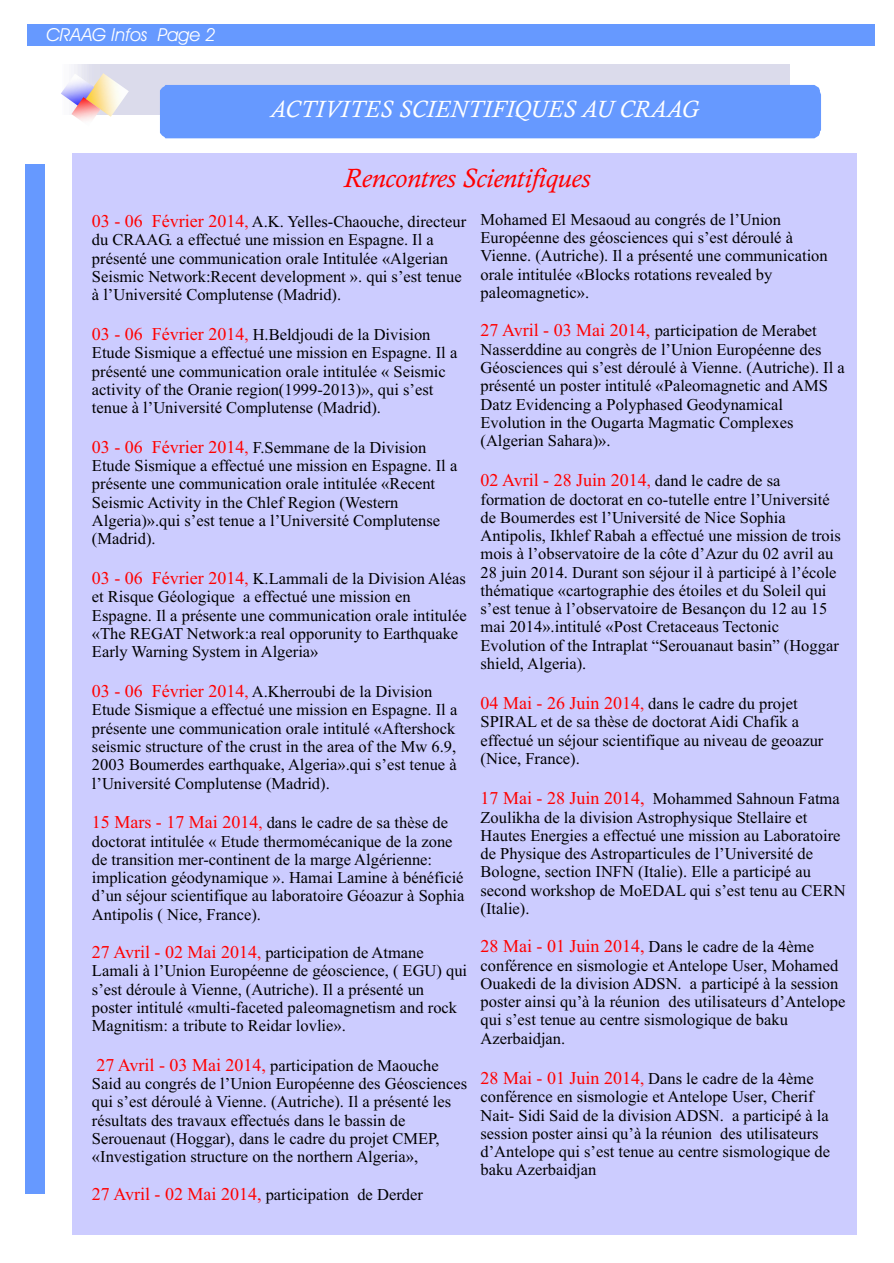
<style>
.page{position:relative;width:894px;height:1263px;background:#fff}
.page>*{position:absolute;margin:0;border:0;box-sizing:border-box;transform-origin:0 0}
.t1{font:italic 27px "Calisto";color:#f00}
.t2{font:italic 24px "Calisto";color:#fff}
.t3{font:18px "Times New Roman";color:#f00}
.t4{font:italic 18px "Avant Garde Bk BT";color:#fff}
.t5{font:16.5px/18.3px "Times New Roman";color:#000}
.s1{font-size:18px;color:#f00}
.s2{color:#f00}
.s3{font-size:16.5px}
.s4{font-size:16.5px;color:#000}
</style>
<div class="page">
<div style="left:27px;top:24px;width:847px;height:22px;background:#69f"></div>
<div style="left:25px;top:164px;width:19px;height:1029px;background:#69f"></div>
<div style="left:102px;top:64px;width:688px;height:51px;background:#dbdbeb"></div>
<div style="left:160px;top:85px;width:661px;height:53px;background:#69f"></div>
<hr style="left:65px;top:64px;width:1px;height:51px;background:#fafafc">
<hr style="left:66px;top:64px;width:1px;height:51px;background:#fafafc">
<hr style="left:67px;top:64px;width:1px;height:51px;background:#fafafc">
<hr style="left:68px;top:64px;width:1px;height:51px;background:#fafafc">
<hr style="left:69px;top:64px;width:1px;height:51px;background:#f7f7fa">
<hr style="left:70px;top:64px;width:2px;height:51px;background:#f7f7fa">
<hr style="left:72px;top:64px;width:1px;height:51px;background:#f5f5fa">
<hr style="left:73px;top:64px;width:1px;height:51px;background:#f5f5fa">
<hr style="left:75px;top:64px;width:1px;height:51px;background:#f2f2f7">
<hr style="left:76px;top:64px;width:1px;height:51px;background:#f2f2f7">
<hr style="left:77px;top:64px;width:1px;height:51px;background:#f0f0f5">
<hr style="left:78px;top:64px;width:1px;height:51px;background:#ededf5">
<hr style="left:79px;top:64px;width:1px;height:51px;background:#ededf5">
<hr style="left:80px;top:64px;width:1px;height:51px;background:#ededf5">
<hr style="left:81px;top:64px;width:2px;height:51px;background:#ebebf2">
<hr style="left:83px;top:64px;width:1px;height:51px;background:#e8e8f2">
<hr style="left:84px;top:64px;width:1px;height:51px;background:#e8e8f2">
<hr style="left:85px;top:64px;width:1px;height:51px;background:#e6e6f0">
<hr style="left:86px;top:64px;width:1px;height:51px;background:#e6e6f0">
<hr style="left:87px;top:64px;width:1px;height:51px;background:#e3e3f0">
<hr style="left:88px;top:64px;width:1px;height:51px;background:#e3e3ed">
<hr style="left:89px;top:64px;width:1px;height:51px;background:#e0e0ed">
<hr style="left:90px;top:64px;width:1px;height:51px;background:#e0e0ed">
<hr style="left:91px;top:64px;width:2px;height:51px;background:#e0e0ed">
<hr style="left:93px;top:64px;width:2px;height:51px;background:#dedeed">
<hr style="left:95px;top:64px;width:2px;height:51px;background:#dedeeb">
<hr style="left:97px;top:64px;width:3px;height:51px;background:#dedeeb">
<hr style="left:100px;top:64px;width:1px;height:51px;background:#dbdbeb">
<img style="left:94px;top:73px;width:35px;height:44px">
<img style="left:61px;top:75px;width:33px;height:26px">
<img style="left:71px;top:97px;width:30px;height:24px">
<div style="left:73px;top:153px;width:784px;height:1081px;background:#ccf"></div>
<p class="t4" style="left:46px;top:28px;width:171px">CRAAG Infos Page 2</p>
<h2 class="t2" style="left:270px;top:100px;width:430px">ACTIVITES SCIENTIFIQUES AU CRAAG</h2>
<h1 class="t1" style="left:344px;top:167px;width:248px">Rencontres Scientifiques</h1>
<p class="t5" style="left:92px;top:214px;width:376px"><span class="s1">03 - 06 Février 2014</span><span class="s2">,</span> A.K. Yelles-Chaouche, directeur</p>
<p class="t5" style="left:92px;top:232px;width:371px">du CRAAG. a effectué une mission en Espagne. Il a présenté une communication orale Intitulée «Algerian Seismic Network:Recent development ». qui s’est tenue à l’Université Complutense (Madrid).</p>
<p class="t5" style="left:92px;top:327px;width:340px"><span class="s1">03 - 06 Février 2014</span><span class="s2">,</span> H.Beldjoudi de la Division</p>
<p class="t5" style="left:92px;top:345px;width:367px">Etude Sismique a effectué une mission en Espagne. Il a présenté une communication orale intitulée « Seismic activity of the Oranie region(1999-2013)», qui s’est tenue à l’Université Complutense (Madrid).</p>
<p class="t5" style="left:92px;top:440px;width:336px"><span class="s1">03 - 06 Février 2014</span><span class="s2">,</span> F.Semmane de la Division</p>
<p class="t5" style="left:92px;top:458px;width:367px">Etude Sismique a effectué une mission en Espagne. Il a présente une communication orale intitulée «Recent Seismic Activity in the Chlef Region (Western Algeria)».qui s’est tenue a l’Université Complutense (Madrid).</p>
<p class="t5" style="left:92px;top:571px;width:375px"><span class="s1">03 - 06 Février 2014</span><span class="s2">,</span> K.Lammali de la Division Aléas</p>
<p class="t5" style="left:92px;top:589px;width:376px">et Risque Géologique a effectué une mission en Espagne. Il a présente une communication orale intitulée «The REGAT Network:a real opporunity to Earthquake Early Warning System in Algeria»</p>
<p class="t5" style="left:92px;top:684px;width:342px"><span class="s1">03 - 06 Février 2014</span><span class="s2">,</span> A.Kherroubi de la Division</p>
<p class="t5" style="left:92px;top:702px;width:367px">Etude Sismique a effectué une mission en Espagne. Il a présente une communication orale intitulé «Aftershock seismic structure of the crust in the area of the Mw 6.9, 2003 Boumerdes earthquake, Algeria».qui s’est tenue à l’Université Complutense (Madrid).</p>
<p class="t5" style="left:92px;top:815px;width:358px"><span class="s1">15 Mars - 17 Mai 2014</span><span class="s2">,</span> dans le cadre de sa thèse de</p>
<p class="t5" style="left:92px;top:834px;width:374px">doctorat intitulée « Etude thermomécanique de la zone de transition mer-continent de la marge Algérienne: implication géodynamique ». Hamai Lamine à bénéficié d’un séjour scientifique au laboratoire Géoazur à Sophia Antipolis ( Nice, France).</p>
<p class="t5" style="left:92px;top:945px;width:333px"><span class="s1">27 Avril - 02 Mai 2014</span><span class="s2">,</span> participation de Atmane</p>
<p class="t5" style="left:92px;top:963px;width:377px">Lamali à l’Union Européenne de géoscience, ( EGU) qui s’est déroule à Vienne, (Autriche). Il a présenté un poster intitulé «multi-faceted paleomagnetism and rock Magnitism: a tribute to Reidar lovlie».</p>
<p class="t5" style="left:96px;top:1058px;width:344px"><span class="s1">27 Avril - 03 Mai 2014,</span> participation de Maouche</p>
<p class="t5" style="left:92px;top:1076px;width:377px">Said au congrés de l’Union Européenne des Géosciences qui s’est déroulé à Vienne. (Autriche). Il a présenté les résultats des travaux effectués dans le bassin de Serouenaut (Hoggar), dans le cadre du projet CMEP, «Investigation structure on the northern Algeria»,</p>
<p class="t5" style="left:92px;top:1187px;width:332px"><span class="s1">27 Avril - 02 Mai 2014,</span> participation de Derder</p>
<p class="t5" style="left:481px;top:212px;width:349px">Mohamed El Mesaoud au congrés de l’Union Européenne des géosciences qui s’est déroulé à Vienne. (Autriche). Il a présenté une communication orale intitulée «Blocks rotations revealed by paleomagnetic».</p>
<p class="t5" style="left:481px;top:323px;width:338px"><span class="s1">27 Avril - 03 Mai 2014,</span> participation de Merabet</p>
<p class="t5" style="left:481px;top:342px;width:366px">Nasserddine au congrès de l’Union Européenne des Géosciences qui s’est déroulé à Vienne. (Autriche). Il a présenté un poster intitulé «Paleomagnetic and AMS Datz Evidencing a Polyphased Geodynamical Evolution in the Ougarta Magmatic Complexes (Algerian Sahara)».</p>
<p class="t3" style="left:481px;top:473px;width:301px">02 Avril - 28 Juin 2014<span class="s3">,</span> <span class="s4">dand le cadre de sa</span></p>
<p class="t5" style="left:481px;top:491px;width:362px">formation de doctorat en co-tutelle entre l’Université de Boumerdes est l’Université de Nice Sophia Antipolis, Ikhlef Rabah a effectué une mission de trois mois à l’observatoire de la côte d’Azur du 02 avril au 28 juin 2014. Durant son séjour il à participé à l’école thématique «cartographie des étoiles et du Soleil qui s’est tenue à l’observatoire de Besançon du 12 au 15</p>
<p class="t5" style="left:481px;top:619px;width:360px">mai 2014».intitulé «Post Cretaceaus Tectonic<br>Evolution of the Intraplat “Serouanaut basin” (Hoggar shield, Algeria).</p>
<p class="t5" style="left:481px;top:696px;width:344px"><span class="s1">04 Mai - 26 Juin 2014</span><span class="s2">,</span> dans le cadre du projet SPIRAL et de sa thèse de doctorat Aidi Chafik a effectué un séjour scientifique au niveau de geoazur (Nice, France).</p>
<p class="t5" style="left:481px;top:791px;width:367px;text-indent:172px">Mohammed Sahnoun Fatma Zoulikha de la division Astrophysique Stellaire et Hautes Energies a effectué une mission au Laboratoire de Physique des Astroparticules de l’Université de Bologne, section INFN (Italie). Elle a participé au second workshop de MoEDAL qui s’est tenu au CERN (Italie).</p>
<p class="t5" style="left:481px;top:939px;width:366px"><span class="s1">28 Mai - 01 Juin 2014,</span> Dans le cadre de la 4ème conférence en sismologie et Antelope User, Mohamed Ouakedi de la division ADSN. a participé à la session poster ainsi qu’à la réunion des utilisateurs d’Antelope qui s’est tenue au centre sismologique de baku Azerbaidjan.</p>
<p class="t5" style="left:481px;top:1071px;width:351px"><span class="s1">28 Mai - 01 Juin 2014</span><span class="s2">,</span> Dans le cadre de la 4ème conférence en sismologie et Antelope User, Cherif Nait- Sidi Said de la division ADSN. a participé à la session poster ainsi qu’à la réunion des utilisateurs d’Antelope qui s’est tenue au centre sismologique de baku Azerbaidjan</p>
<p class="t3" style="left:481px;top:791px;width:165px">17 Mai - 28 Juin 2014,</p>
</div>
